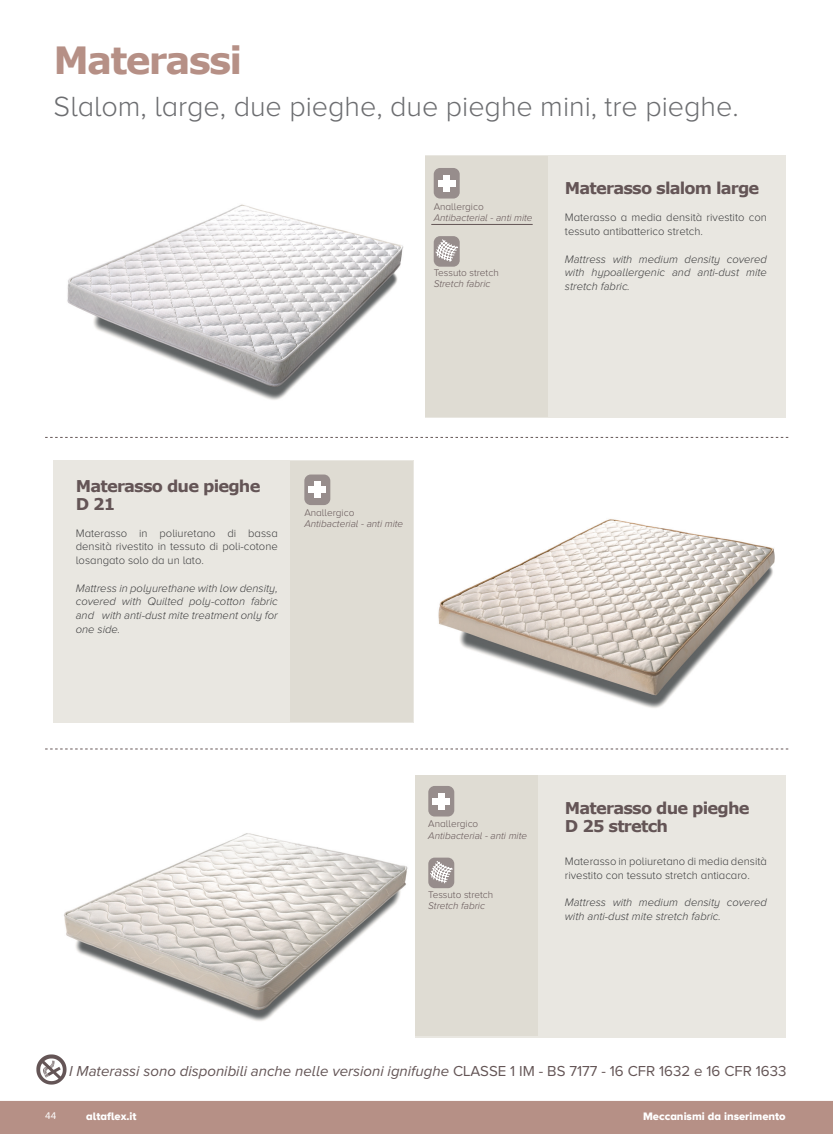
<style>
.page{position:relative;width:833px;height:1134px;background:#fff}
.page>*{position:absolute;margin:0;border:0;box-sizing:border-box;transform-origin:0 0}
.t1{font:700 37.5px "Verdana";letter-spacing:-.05em;color:#b69086}
.t2{font:300 28.75px "Proxima Nova A";color:#6c6d70}
.t3{font:700 16.25px/18.8px "Verdana";letter-spacing:-.05em;color:#645556}
.t4{font:italic 15px "Proxima Nova A";color:#645556}
.t5{font:italic 300 11.25px/13.8px "Proxima Nova A";color:#3e3e3f;text-align:justify}
.t6{font:300 11.25px/13.8px "Proxima Nova A";color:#3e3e3f}
.t7{font:11.25px "Proxima Nova A Extrabld";color:#fff}
.t8{font:italic 300 10px "Proxima Nova A";color:#645556}
.t9{font:300 10px "Proxima Nova A";color:#645556}
.t10{font:10px "Proxima Nova A";color:#fff}
.s1{font-style:normal}
</style>
<div class="page">
<div style="left:0;top:1101px;width:833px;height:33px;background:#b69086"></div>
<div style="left:425px;top:156px;width:360px;height:262px;background:#e9e7e1"></div>
<div style="left:54px;top:461px;width:360px;height:262px;background:#e9e7e1"></div>
<div style="left:414px;top:775px;width:371px;height:262px;background:#e9e7e1"></div>
<img style="left:67px;top:204px;width:337px;height:196px">
<img style="left:438px;top:519px;width:337px;height:189px">
<img style="left:64px;top:833px;width:344px;height:188px">
<div style="left:290px;top:461px;width:122px;height:261px;background:#dfdcd3"></div>
<div style="left:304px;top:474px;width:26px;height:31px;background:#978d8c;border-radius:6px"></div>
<div style="left:314px;top:482px;width:6px;height:16px;background:#fff"></div>
<div style="left:308px;top:487px;width:18px;height:6px;background:#fff"></div>
<div style="left:425px;top:156px;width:122px;height:261px;background:#dfdcd3"></div>
<div style="left:434px;top:168px;width:26px;height:31px;background:#978d8c;border-radius:6px"></div>
<div style="left:443px;top:175px;width:7px;height:16px;background:#fff"></div>
<div style="left:438px;top:180px;width:17px;height:6px;background:#fff"></div>
<div style="left:434px;top:236px;width:26px;height:31px;background:#978d8c;border-radius:6px"></div>
<svg style="left:435px;top:239px;width:23px;height:23px"></svg>
<hr style="left:431px;top:224px;width:101px;height:1px;background:#645556">
<div style="left:416px;top:775px;width:122px;height:261px;background:#dfdcd3"></div>
<div style="left:428px;top:786px;width:26px;height:30px;background:#978d8c;border-radius:6px"></div>
<div style="left:438px;top:793px;width:6px;height:16px;background:#fff"></div>
<div style="left:432px;top:798px;width:18px;height:6px;background:#fff"></div>
<div style="left:428px;top:858px;width:26px;height:30px;background:#978d8c;border-radius:6px"></div>
<svg style="left:429px;top:860px;width:24px;height:24px"></svg>
<svg style="left:45px;top:437px;width:743px;height:1px"></svg>
<svg style="left:45px;top:749px;width:743px;height:1px"></svg>
<img style="left:37px;top:1055px;width:29px;height:29px">
<h1 class="t1" style="left:54px;top:34px;width:190px">Materassi</h1>
<h2 class="t2" style="left:54px;top:91px;width:686px">Slalom, large, due pieghe, due pieghe mini, tre pieghe.</h2>
<p class="t9" style="left:434px;top:201px;width:52px">Anallergico</p>
<p class="t8" style="left:434px;top:212px;width:100px">Antibacterial - anti mite</p>
<p class="t9" style="left:434px;top:267px;width:66px">Tessuto stretch</p>
<p class="t8" style="left:434px;top:279px;width:58px">Stretch fabric</p>
<h3 class="t3" style="left:565px;top:178px;width:196px">Materasso slalom large</h3>
<p class="t6" style="left:565px;top:211px;width:203px">Materasso a media densità rivestito con tessuto antibatterico stretch.</p>
<p class="t5" style="left:565px;top:252px;width:203px">Mattress with medium density covered with hypoallergenic and anti-dust mite stretch fabric.</p>
<h3 class="t3" style="left:76px;top:476px;width:186px">Materasso due pieghe<br>D 21</h3>
<p class="t6" style="left:76px;top:526px;width:203px;text-align:justify">Materasso in poliuretano di bassa densità rivestito in tessuto di poli-cotone losangato solo da un lato.</p>
<p class="t5" style="left:76px;top:581px;width:203px">Mattress in polyurethane with low density, covered with Quilted poly-cotton fabric and with anti-dust mite treatment only for one side.</p>
<p class="t9" style="left:304px;top:507px;width:52px">Anallergico</p>
<p class="t8" style="left:304px;top:518px;width:100px">Antibacterial - anti mite</p>
<p class="t9" style="left:428px;top:819px;width:52px">Anallergico</p>
<p class="t8" style="left:428px;top:830px;width:100px">Antibacterial - anti mite</p>
<p class="t9" style="left:428px;top:889px;width:66px">Tessuto stretch</p>
<p class="t8" style="left:428px;top:900px;width:58px">Stretch fabric</p>
<h3 class="t3" style="left:565px;top:798px;width:186px">Materasso due pieghe<br>D 25 stretch</h3>
<p class="t6" style="left:565px;top:854px;width:203px">Materasso in poliuretano di media densità rivestito con tessuto stretch antiacaro.</p>
<p class="t5" style="left:565px;top:895px;width:203px">Mattress with medium density covered with anti-dust mite stretch fabric.</p>
<h3 class="t4" style="left:69px;top:1062px;width:719px">I Materassi sono disponibili anche nelle versioni ignifughe <span class="s1">CLASSE 1 IM - BS 7177 - 16 CFR 1632 e 16 CFR 1633</span></h3>
<p class="t10" style="left:45px;top:1110px;width:13px">44</p>
<p class="t7" style="left:86px;top:1110px;width:52px">altaflex.it</p>
<p class="t7" style="left:643px;top:1110px;width:144px">Meccanismi da inserimento</p>
</div>
